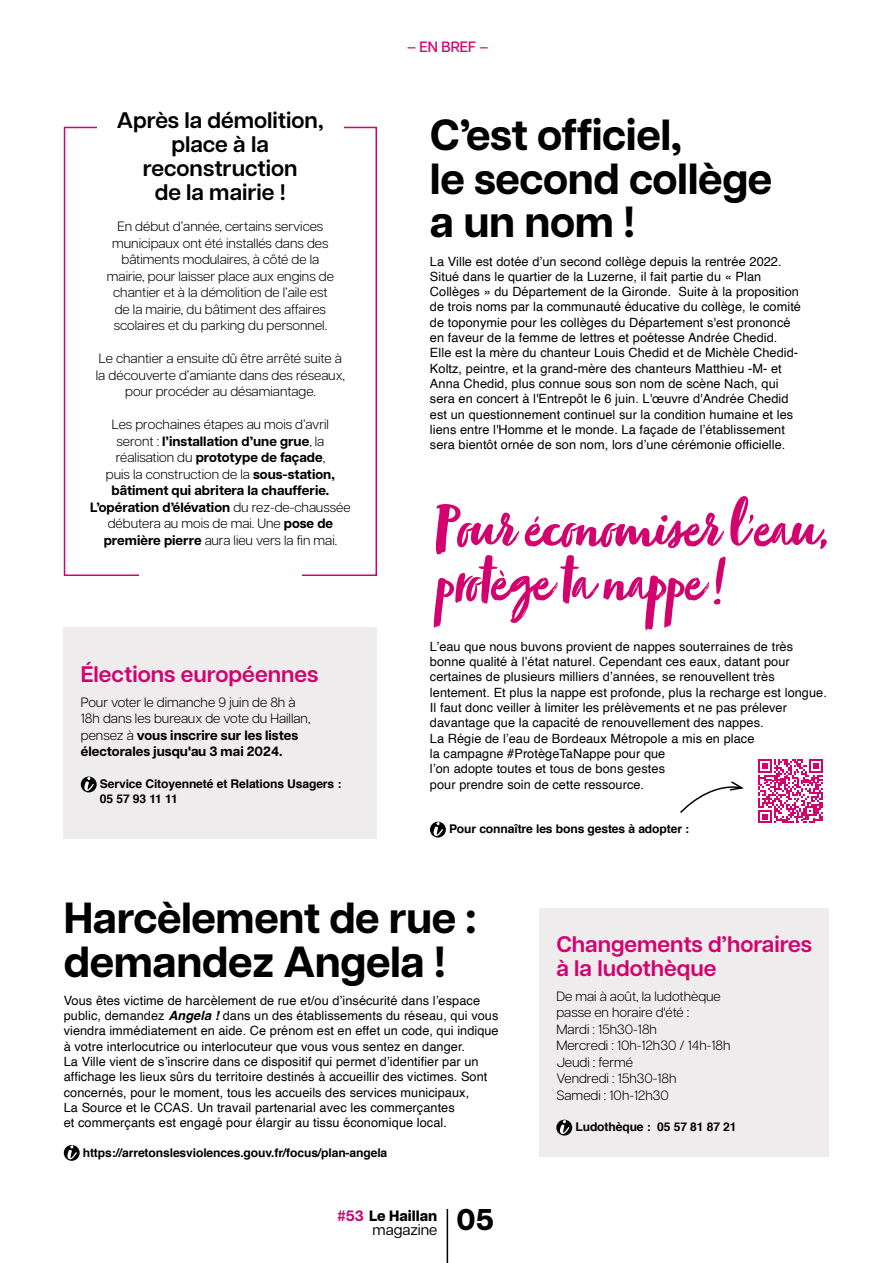
<style>
.page{position:relative;width:893px;height:1263px;background:#fff}
.page>*{position:absolute;margin:0;border:0;box-sizing:border-box;transform-origin:0 0}
.t1{font:67.5px/54px "Zooja Pro";letter-spacing:-.02em;color:#d2026f;scale:.96 1}
.t2{font:700 43.5px/43.5px "Articulat CF";letter-spacing:-.01em;color:#000}
.t3{font:600 22.5px/24px "Articulat CF";color:#d2026f}
.t4{font:600 22.5px/24px "Articulat CF";color:#000;text-align:center}
.t5{font:800 15px/13.8px "Articulat CF";color:#000}
.t6{font:500 15px "Articulat CF";color:#d2026f}
.t7{font:300 13.5px/16.5px "Articulat CF";color:#000;text-align:center}
.t8{font:12.75px/15.3px "Helvetica";letter-spacing:.005em;color:#000}
.t9{font:700 12px/14.2px "Helvetica";letter-spacing:-.01em;color:#000}
.s1{font-weight:700}
.s2{font-weight:700;font-style:italic}
.s3{font-weight:700;color:#d2026f}
.s4{font-weight:400}
</style>
<div class="page">
<hr style="left:447px;top:1209px;width:1px;height:54px;background:#000">
<hr style="left:0;top:0;width:1px;height:1263px;background:#eeeced">
<svg style="left:430px;top:822px;width:16px;height:15px"></svg>
<svg style="left:434px;top:822px;width:9px;height:14px"></svg>
<div style="left:539px;top:908px;width:290px;height:249px;background:#eeeced"></div>
<svg style="left:556px;top:1120px;width:16px;height:15px"></svg>
<svg style="left:560px;top:1120px;width:9px;height:14px"></svg>
<div style="left:64px;top:627px;width:313px;height:212px;background:#eeeced"></div>
<svg style="left:81px;top:776px;width:16px;height:16px"></svg>
<svg style="left:84px;top:777px;width:10px;height:14px"></svg>
<div style="left:64px;top:127px;width:313px;height:449px;border:2px solid #d2026f"></div>
<div style="left:97px;top:110px;width:247px;height:100px;background:#fff"></div>
<div style="left:139px;top:561px;width:163px;height:30px;background:#fff"></div>
<svg style="left:758px;top:759px;width:65px;height:64px"></svg>
<svg style="left:680px;top:781px;width:64px;height:32px"></svg>
<svg style="left:64px;top:1145px;width:16px;height:16px"></svg>
<svg style="left:67px;top:1145px;width:10px;height:14px"></svg>
<h3 class="t4" style="left:117px;top:107px;width:208px">Après la démolition, place à la reconstruction<br>de la mairie !</h3>
<p class="t7" style="left:107px;top:217px;width:228px">En début d’année, certains services municipaux ont été installés dans des bâtiments modulaires, à côté de la mairie, pour laisser place aux engins de chantier et à la démolition de l’aile est de la mairie, du bâtiment des affaires scolaires et du parking du personnel.</p>
<p class="t7" style="left:96px;top:349px;width:251px">Le chantier a ensuite dû être arrêté suite à la découverte d’amiante dans des réseaux, pour procéder au désamiantage.</p>
<p class="t7" style="left:90px;top:415px;width:262px">Les prochaines étapes au mois d’avril<br>seront : <span class="s1">l’installation d’une grue</span>, la réalisation du <span class="s1">prototype de façade</span>,<br>puis la construction de la <span class="s1">sous-station, bâtiment qui abritera la chaufferie.<br>L’opération d’élévation</span> du rez-de-chaussée débutera au mois de mai. Une <span class="s1">pose de première pierre</span> aura lieu vers la fin mai.</p>
<h3 class="t3" style="left:81px;top:661px;width:239px">Élections européennes</h3>
<p class="t7" style="left:81px;top:693px;width:231px;text-align:left">Pour voter le dimanche 9 juin de 8h à 18h dans les bureaux de vote du Haillan, pensez à <span class="s1">vous inscrire sur les listes électorales jusqu'au 3 mai 2024.</span></p>
<p class="t9" style="left:100px;top:777px;width:243px">Service Citoyenneté et Relations Usagers :<br>05 57 93 11 11</p>
<p class="t6" style="left:407px;top:36px;width:83px">– EN BREF –</p>
<h2 class="t2" style="left:430px;top:112px;width:344px">C’est officiel,<br>le second collège a un nom !</h2>
<p class="t8" style="left:430px;top:254px;width:373px">La Ville est dotée d’un second collège depuis la rentrée 2022.<br>Situé dans le quartier de la Luzerne, il fait partie du « Plan Collèges » du Département de la Gironde. Suite à la proposition de trois noms par la communauté éducative du collège, le comité de toponymie pour les collèges du Département s'est prononcé en faveur de la femme de lettres et poétesse Andrée Chedid.<br>Elle est la mère du chanteur Louis Chedid et de Michèle Chedid-Koltz, peintre, et la grand-mère des chanteurs Matthieu -M- et Anna Chedid, plus connue sous son nom de scène Nach, qui sera en concert à l'Entrepôt le 6 juin. L'œuvre d'Andrée Chedid est un questionnement continuel sur la condition humaine et les liens entre l'Homme et le monde. La façade de l’établissement sera bientôt ornée de son nom, lors d’une cérémonie officielle.</p>
<h1 class="t1" style="left:434px;top:508px;width:410px">Pour économiser l’eau, protège ta nappe !</h1>
<p class="t8" style="left:430px;top:639px;width:398px">L’eau que nous buvons provient de nappes souterraines de très bonne qualité à l’état naturel. Cependant ces eaux, datant pour certaines de plusieurs milliers d’années, se renouvellent très lentement. Et plus la nappe est profonde, plus la recharge est longue.<br>Il faut donc veiller à limiter les prélèvements et ne pas prélever davantage que la capacité de renouvellement des nappes.<br>La Régie de l’eau de Bordeaux Métropole a mis en place<br>la campagne #ProtègeTaNappe pour que<br>l’on adopte toutes et tous de bons gestes<br>pour prendre soin de cette ressource.</p>
<p class="t9" style="left:449px;top:822px;width:242px">Pour connaître les bons gestes à adopter :</p>
<h2 class="t2" style="left:64px;top:895px;width:414px">Harcèlement de rue : demandez Angela !</h2>
<p class="t8" style="left:64px;top:993px;width:436px">Vous êtes victime de harcèlement de rue et/ou d’insécurité dans l’espace public, demandez <span class="s2">Angela !</span> dans un des établissements du réseau, qui vous viendra immédiatement en aide. Ce prénom est en effet un code, qui indique à votre interlocutrice ou interlocuteur que vous vous sentez en danger.<br>La Ville vient de s’inscrire dans ce dispositif qui permet d’identifier par un affichage les lieux sûrs du territoire destinés à accueillir des victimes. Sont concernés, pour le moment, tous les accueils des services municipaux,<br>La Source et le CCAS. Un travail partenarial avec les commerçantes<br>et commerçants est engagé pour élargir au tissu économique local.</p>
<p class="t9" style="left:83px;top:1145px;width:306px">https://arretonslesviolences.gouv.fr/focus/plan-angela</p>
<p class="t5" style="left:372px;top:1208px;width:123px;text-indent:-35px"><span class="s3">#53</span> Le Haillan <span class="s4">magazine</span> <sup>05</sup></p>
<h3 class="t3" style="left:556px;top:931px;width:257px">Changements d’horaires à la ludothèque</h3>
<p class="t7" style="left:556px;top:987px;width:176px;text-align:left">De mai à août, la ludothèque passe en horaire d'été :<br>Mardi : 15h30-18h<br>Mercredi : 10h-12h30 / 14h-18h<br>Jeudi : fermé<br>Vendredi : 15h30-18h<br>Samedi : 10h-12h30</p>
<p class="t9" style="left:575px;top:1120px;width:163px">Ludothèque : 05 57 81 87 21</p>
</div>
